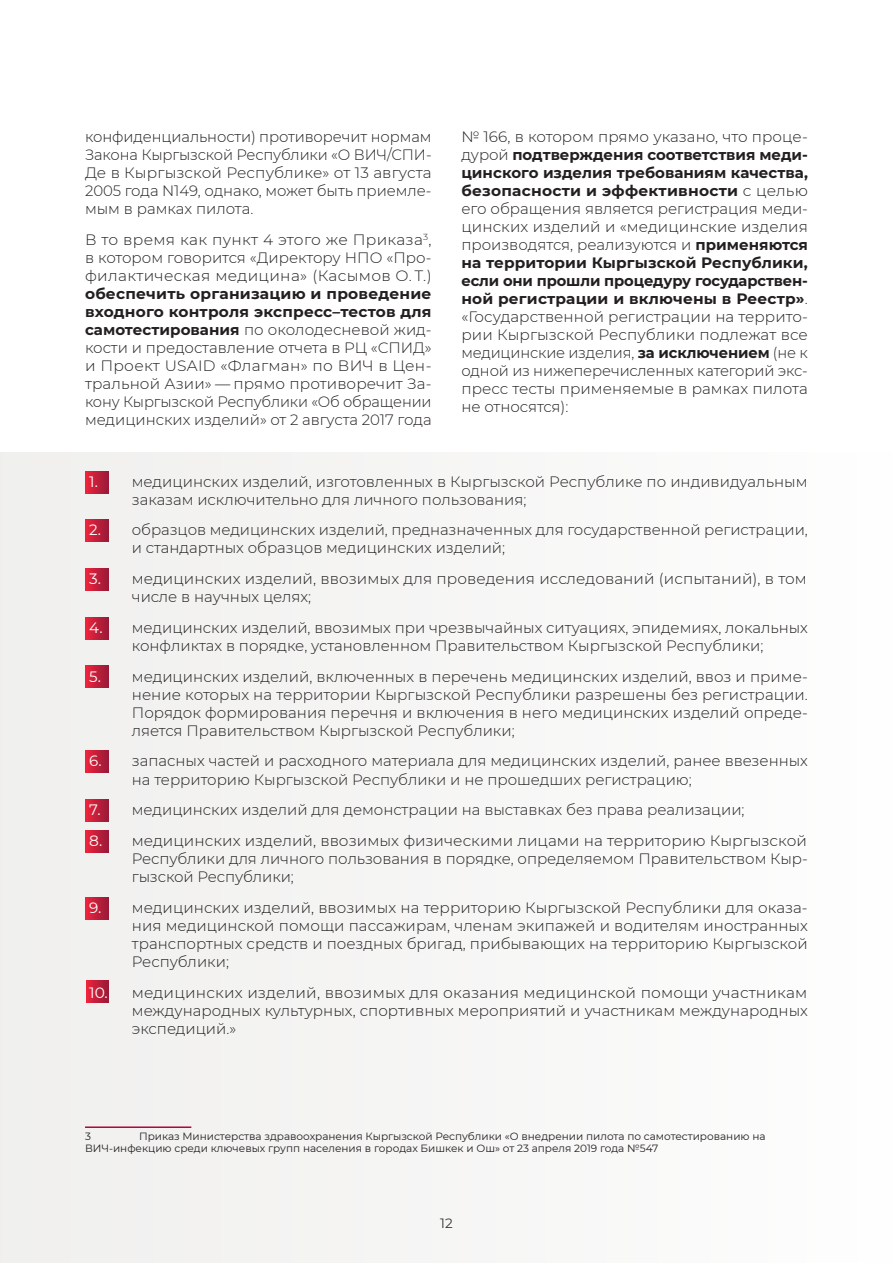
<style>
.page{position:relative;width:893px;height:1263px;background:#fff}
.page>*{position:absolute;margin:0;border:0;box-sizing:border-box;transform-origin:0 0}
.загальний_текст{font:300 15px/18px "Montserrat";color:#231f20;text-align:justify}
.t1{font:13.5px "Montserrat";color:#231f20}
.виноски{font:10.5px/12.6px "Montserrat";color:#231f20}
.s1{font-weight:700}
.s2{font-weight:700;font-style:italic}
.s3{font-weight:400;color:#fff}
</style>
<div class="page">
<div style="left:0;top:453px;width:893px;height:810px;background:#f7f6f5"></div>
<div style="left:86px;top:471px;width:22px;height:22px;background:linear-gradient(to right,#ec233d,#9e1b38)"></div>
<div style="left:86px;top:519px;width:22px;height:22px;background:linear-gradient(to right,#ec233d,#9e1b38)"></div>
<div style="left:86px;top:568px;width:22px;height:22px;background:linear-gradient(to right,#ec233d,#9e1b38)"></div>
<div style="left:86px;top:617px;width:22px;height:22px;background:linear-gradient(to right,#ec233d,#9e1b38)"></div>
<div style="left:86px;top:665px;width:22px;height:23px;background:linear-gradient(to right,#ec233d,#9e1b38)"></div>
<div style="left:86px;top:751px;width:22px;height:22px;background:linear-gradient(to right,#ec233d,#9e1b38)"></div>
<div style="left:86px;top:799px;width:22px;height:22px;background:linear-gradient(to right,#ec233d,#9e1b38)"></div>
<div style="left:86px;top:831px;width:22px;height:22px;background:linear-gradient(to right,#ec233d,#9e1b38)"></div>
<div style="left:86px;top:897px;width:22px;height:22px;background:linear-gradient(to right,#ec233d,#9e1b38)"></div>
<div style="left:86px;top:981px;width:22px;height:22px;background:linear-gradient(to right,#ed243d,#9f1b37)"></div>
<hr style="left:85px;top:1126px;width:106px;height:2px;background:#b00540">
<p class="загальний_текст" style="left:85px;top:127px;width:348px">конфиденциальности) противоречит нормам Закона Кыргызской Республики «О ВИЧ/СПИ-Де в Кыргызской Республике» от 13 августа 2005 года N149, однако, может быть приемле&shy;мым в рамках пилота.</p>
<p class="загальний_текст" style="left:85px;top:230px;width:348px">В то время как пункт 4 этого же Приказа<sup>3</sup>, в котором говорится «Директору НПО «Про&shy;филактическая медицина» (Касымов О. Т.) <span class="s1">обеспечить организацию и проведение входного контроля экспресс</span><span class="s2">–</span><span class="s1">тестов для самотестирования</span> по околодесневой жид&shy;кости и предоставление отчета в РЦ «СПИД» и Проект USAID «Флагман» по ВИЧ в Цен&shy;тральной Азии» — прямо противоречит За&shy;кону Кыргызской Республики «Об обращении медицинских изделий» от 2 августа 2017 года</p>
<p class="загальний_текст" style="left:461px;top:127px;width:348px">№ 166, в котором прямо указано, что проце&shy;дурой <span class="s1">подтверждения соответствия меди&shy;цинского изделия требованиям качества, безопасности и эффективности</span> с целью его обращения является регистрация меди&shy;цинских изделий и «медицинские изделия производятся, реализуются и <span class="s1">применяются на территории Кыргызской Республики, если они прошли процедуру государствен&shy;ной регистрации и включены в Реестр»</span>. «Государственной регистрации на террито&shy;рии Кыргызской Республики подлежат все медицинские изделия, <span class="s1">за исключением</span> (не к одной из нижеперечисленных категорий экс&shy;пресс тесты применяемые в рамках пилота не относятся):</p>
<p class="загальний_текст" style="left:132px;top:472px;width:677px;text-indent:-43px"><span class="s3">1.</span> медицинских изделий, изготовленных в Кыргызской Республике по индивидуальным заказам исключительно для личного пользования;</p>
<p class="загальний_текст" style="left:132px;top:521px;width:678px;text-indent:-43px"><span class="s3">2.</span> образцов медицинских изделий, предназначенных для государственной регистрации, и стандартных образцов медицинских изделий;</p>
<p class="загальний_текст" style="left:132px;top:569px;width:677px;text-indent:-43px"><span class="s3">3.</span> медицинских изделий, ввозимых для проведения исследований (испытаний), в том числе в научных целях;</p>
<p class="загальний_текст" style="left:89px;top:618px;width:720px;text-align:center"><span class="s3">4.</span> медицинских изделий, ввозимых при чрезвычайных ситуациях, эпидемиях, локальных конфликтах в порядке, установленном Правительством Кыргызской Республики;</p>
<p class="загальний_текст" style="left:132px;top:667px;width:678px;text-indent:-43px"><span class="s3">5.</span> медицинских изделий, включенных в перечень медицинских изделий, ввоз и приме&shy;нение которых на территории Кыргызской Республики разрешены без регистрации.<br>Порядок формирования перечня и включения в него медицинских изделий опреде&shy;ляется Правительством Кыргызской Республики;</p>
<p class="загальний_текст" style="left:132px;top:752px;width:678px;text-indent:-43px"><span class="s3">6.</span> запасных частей и расходного материала для медицинских изделий, ранее ввезенных на территорию Кыргызской Республики и не прошедших регистрацию;</p>
<p class="загальний_текст" style="left:89px;top:800px;width:657px"><span class="s3">7.</span> медицинских изделий для демонстрации на выставках без права реализации;</p>
<p class="загальний_текст" style="left:132px;top:831px;width:678px;text-indent:-43px"><span class="s3">8.</span> медицинских изделий, ввозимых физическими лицами на территорию Кыргызской Республики для личного пользования в порядке, определяемом Правительством Кыр&shy;гызской Республики;</p>
<p class="загальний_текст" style="left:132px;top:898px;width:678px;text-indent:-43px"><span class="s3">9.</span> медицинских изделий, ввозимых на территорию Кыргызской Республики для оказа&shy;ния медицинской помощи пассажирам, членам экипажей и водителям иностранных транспортных средств и поездных бригад, прибывающих на территорию Кыргызской Республики;</p>
<p class="загальний_текст" style="left:132px;top:983px;width:678px;text-indent:-43px"><span class="s3">10.</span> медицинских изделий, ввозимых для оказания медицинской помощи участникам международных культурных, спортивных мероприятий и участникам международных экспедиций.»</p>
<p class="виноски" style="left:85px;top:1129px;width:682px;text-indent:54px">Приказ Министерства здравоохранения Кыргызской Республики «О внедрении пилота по самотестированию на<br>ВИЧ-инфекцию среди ключевых групп населения в городах Бишкек и Ош» от 23 апреля 2019 года №547</p>
<p class="виноски" style="left:85px;top:1129px;width:7px">3</p>
<p class="t1" style="left:440px;top:1214px;width:14px">12</p>
</div>
